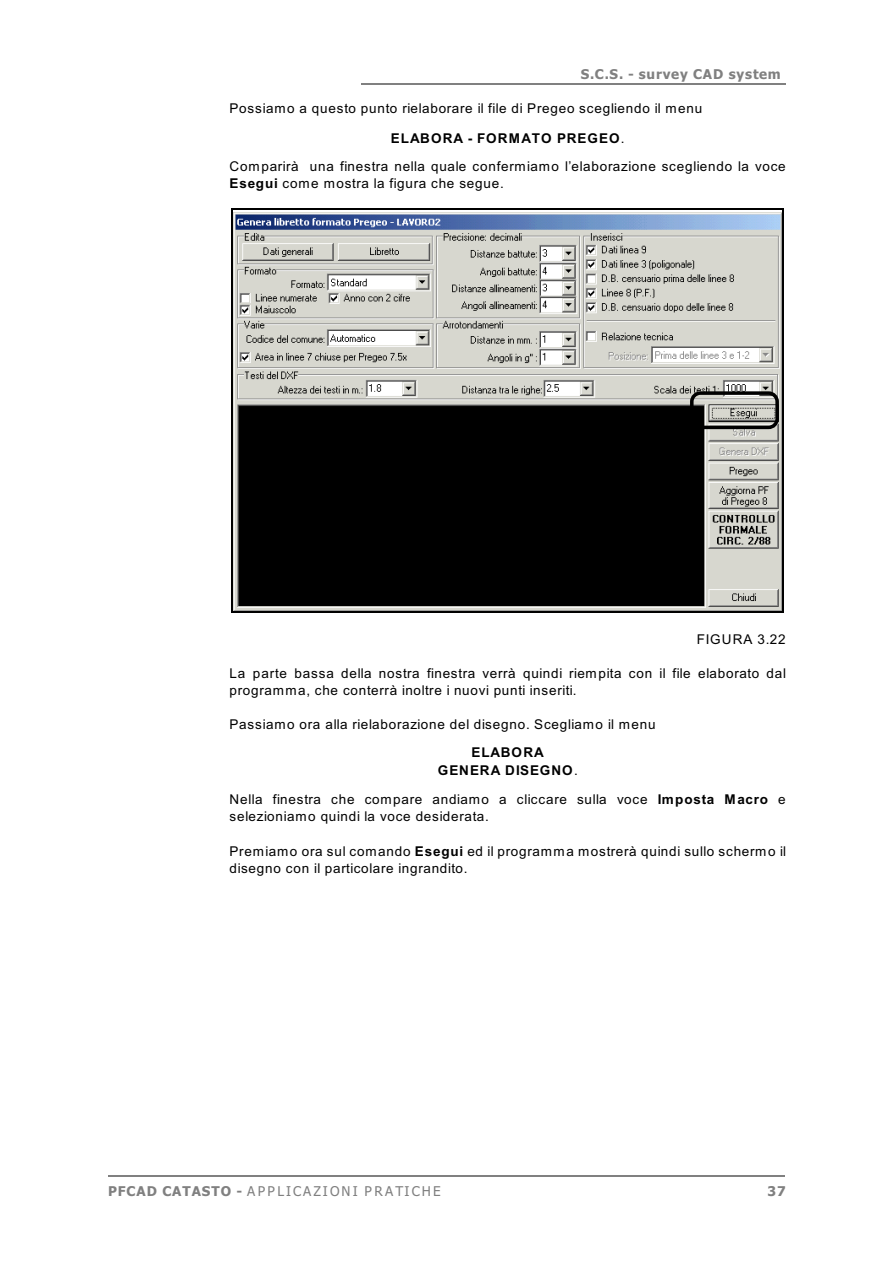
<style>
.page{position:relative;width:894px;height:1263px;background:#fff}
.page>*{position:absolute;margin:0;border:0;box-sizing:border-box;transform-origin:0 0}
.t1{font:13.5px/17.2px "Arial";letter-spacing:.06em;color:#000}
.t2{font:italic 13.5px "Tahoma";letter-spacing:.165em;color:#808080}
.t3{font:700 13.5px "Tahoma";letter-spacing:.06em;color:#808080}
.t4{font:700 13.5px/17.9px "Arial";letter-spacing:.075em;color:#000;text-align:center}
.s1{font-weight:700}
.s2{font-weight:400}
.s3{font-weight:700;font-style:normal}
</style>
<div class="page">
<hr style="left:361px;top:83px;width:425px;height:1px;background:#808080">
<hr style="left:108px;top:1175px;width:676px;height:1px;background:#808080">
<img style="left:233px;top:212px;width:549px;height:399px">
<div style="left:690px;top:391px;width:89px;height:38px;border:4px solid #000;border-radius:9px"></div>
<hr style="left:232px;top:209px;width:1px;height:403px;background:#000">
<hr style="left:783px;top:209px;width:1px;height:403px;background:#000">
<hr style="left:232px;top:209px;width:552px;height:1px;background:#000">
<hr style="left:232px;top:611px;width:552px;height:1px;background:#000">
<p class="t3" style="left:581px;top:69px;width:201px">S.C.S. - survey CAD system</p>
<p class="t1" style="left:230px;top:101px;width:474px">Possiamo a questo punto rielaborare il file di Pregeo scegliendo il menu</p>
<p class="t1" style="left:230px;top:125px;width:558px;line-height:27.9px;text-align:center"><span class="s1">ELABORA - FORMATO PREGEO</span>.<br>Comparirà una finestra nella quale confermiamo l’elaborazione scegliendo la voce</p>
<p class="t1" style="left:230px;top:176px;width:276px"><span class="s1">Esegui</span> come mostra la figura che segue.</p>
<p class="t1" style="left:697px;top:631px;width:90px">FIGURA 3.22</p>
<p class="t1" style="left:230px;top:666px;width:558px">La parte bassa della nostra finestra verrà quindi riempita con il file elaborato dal programma, che conterrà inoltre i nuovi punti inseriti.</p>
<p class="t1" style="left:230px;top:717px;width:428px">Passiamo ora alla rielaborazione del disegno. Scegliamo il menu</p>
<p class="t4" style="left:438px;top:745px;width:142px">ELABORA<br>GENERA DISEGNO<span class="s2">.</span></p>
<p class="t1" style="left:230px;top:791px;width:558px">Nella finestra che compare andiamo a cliccare sulla voce <span class="s1">Imposta Macro</span> e selezioniamo quindi la voce desiderata.</p>
<p class="t1" style="left:230px;top:843px;width:558px">Premiamo ora sul comando <span class="s1">Esegui</span> ed il programma mostrerà quindi sullo schermo il disegno con il particolare ingrandito.</p>
<p class="t2" style="left:108px;top:1186px;width:334px"><span class="s3">PFCAD CATASTO -</span> APPLICAZIONI PRATICHE</p>
<p class="t3" style="left:767px;top:1186px;width:20px">37</p>
</div>
